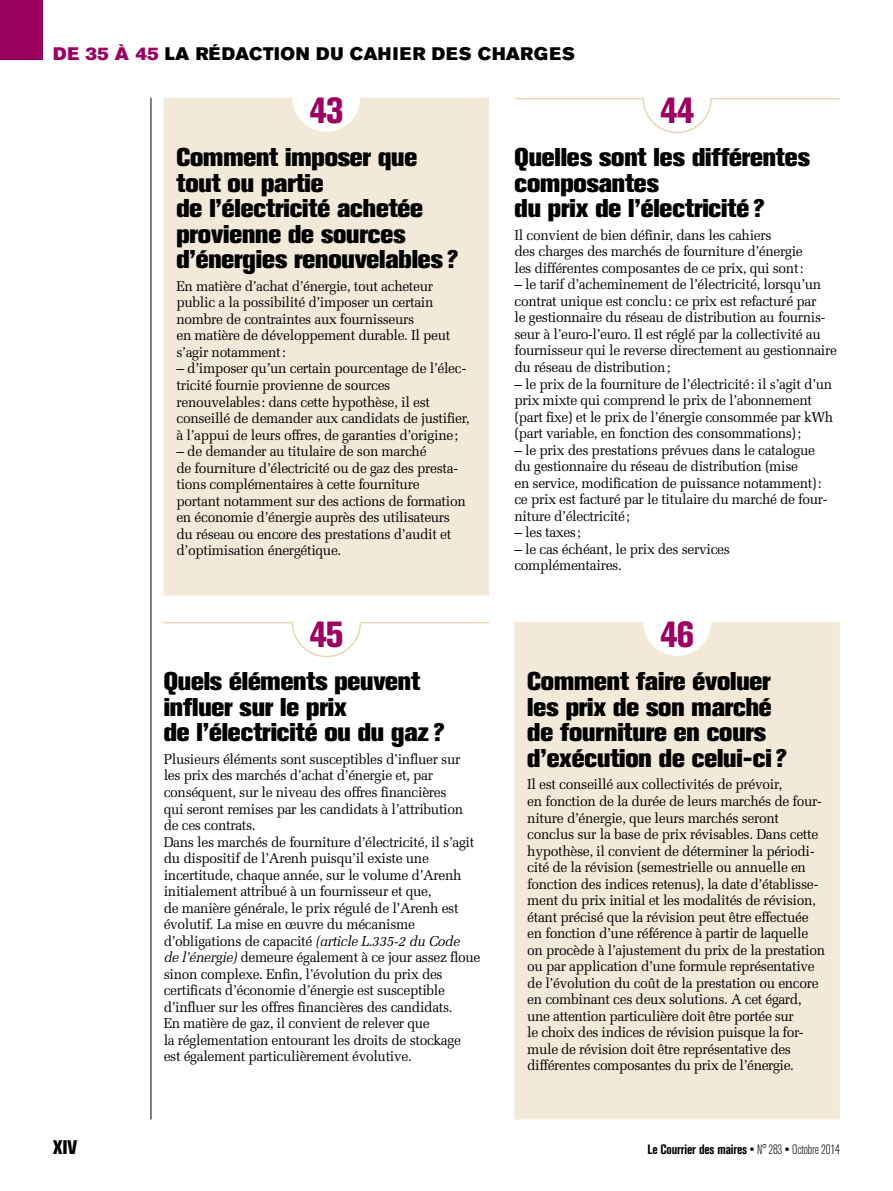
<style>
.page{position:relative;width:893px;height:1191px;background:#fff}
.page>*{position:absolute;margin:0;border:0;box-sizing:border-box;transform-origin:0 0}
.t1{font:800 condensed 36px "Akzidenz Grotesk Std";letter-spacing:-.035em;color:#9a0160}
.t2{font:800 25.5px/25.5px "Akzidenz Grotesk Std";letter-spacing:-.005em;color:#000}
.t3{font:800 condensed 19.5px "Akzidenz Grotesk Std";color:#000}
.t4{font:18px "Akzidenz Grotesk Std Super";letter-spacing:.035em;color:#000}
.t5{font:14.25px/16.5px "Melior LT Std";letter-spacing:-.025em;color:#000}
.t6{font:700 condensed 13.5px "Akzidenz Grotesk Std";letter-spacing:-.015em;color:#000}
.s1{color:#9a0160}
.s2{font-style:italic}
.s3{font-weight:300}
</style>
<div class="page">
<hr style="left:151px;top:98px;width:1px;height:1021px;background:#000">
<div style="left:164px;top:98px;width:325px;height:497px;background:#f2e9d8"></div>
<hr style="left:514px;top:98px;width:130px;height:1px;background:#e6d6b5">
<svg style="left:642px;top:97px;width:71px;height:37px"></svg>
<hr style="left:710px;top:98px;width:130px;height:1px;background:#e6d6b5">
<div style="left:514px;top:622px;width:326px;height:497px;background:#f2e9d8"></div>
<hr style="left:164px;top:622px;width:129px;height:1px;background:#e6d6b5">
<svg style="left:291px;top:622px;width:71px;height:36px"></svg>
<hr style="left:360px;top:622px;width:129px;height:1px;background:#e6d6b5">
<div style="left:0;top:0;width:43px;height:60px;background:#9a0160"></div>
<p class="t4" style="left:53px;top:43px;width:523px"><span class="s1">DE 35 À 45</span> LA RÉDACTION DU CAHIER DES CHARGES</p>
<h1 class="t1" style="left:309px;top:90px;width:36px">43</h1>
<h1 class="t1" style="left:660px;top:90px;width:36px">44</h1>
<h2 class="t2" style="left:176px;top:144px;width:283px">Comment imposer que tout ou partie<br>de l’électricité achetée provienne de sources d’énergies renouvelables?</h2>
<p class="t5" style="left:176px;top:278px;width:276px">En matière d’achat d’énergie, tout acheteur public a la possibilité d’imposer un certain nombre de contraintes aux fournisseurs<br>en matière de développement durable. Il peut s’agir notamment:</p>
<p class="t5" style="left:176px;top:360px;width:295px">– d’imposer qu’un certain pourcentage de l’élec&shy;tricité fournie provienne de sources renouvelables: dans cette hypothèse, il est conseillé de demander aux candidats de justifier, à l’appui de leurs offres, de garanties d’origine;</p>
<p class="t5" style="left:176px;top:443px;width:291px">– de demander au titulaire de son marché<br>de fourniture d’électricité ou de gaz des presta&shy;tions complémentaires à cette fourniture portant notamment sur des actions de formation en économie d’énergie auprès des utilisateurs du réseau ou encore des prestations d’audit et d’optimisation énergétique.</p>
<h1 class="t1" style="left:309px;top:614px;width:36px">45</h1>
<h2 class="t2" style="left:164px;top:668px;width:282px">Quels éléments peuvent influer sur le prix<br>de l’électricité ou du gaz?</h2>
<p class="t5" style="left:164px;top:751px;width:318px">Plusieurs éléments sont susceptibles d’influer sur les prix des marchés d’achat d’énergie et, par conséquent, sur le niveau des offres financières<br>qui seront remises par les candidats à l’attribution de ces contrats.<br>Dans les marchés de fourniture d’électricité, il s’agit du dispositif de l’Arenh puisqu’il existe une incertitude, chaque année, sur le volume d’Arenh initialement attribué à un fournisseur et que,<br>de manière générale, le prix régulé de l’Arenh est évolutif. La mise en œuvre du mécanisme d’obligations de capacité <span class="s2">(article L.335-2 du Code<br>de l’énergie)</span> demeure également à ce jour assez floue sinon complexe. Enfin, l’évolution du prix des certificats d’économie d’énergie est susceptible d’influer sur les offres financières des candidats.<br>En matière de gaz, il convient de relever que<br>la réglementation entourant les droits de stockage est également particulièrement évolutive.</p>
<h2 class="t2" style="left:514px;top:144px;width:297px">Quelles sont les différentes composantes<br>du prix de l’électricité?</h2>
<p class="t5" style="left:514px;top:227px;width:291px">Il convient de bien définir, dans les cahiers<br>des charges des marchés de fourniture d’énergie les différentes composantes de ce prix, qui sont:</p>
<p class="t5" style="left:514px;top:276px;width:324px">– le tarif d’acheminement de l’électricité, lorsqu’un contrat unique est conclu: ce prix est refacturé par<br>le gestionnaire du réseau de distribution au fournis&shy;seur à l’euro-l’euro. Il est réglé par la collectivité au fournisseur qui le reverse directement au gestionnaire du réseau de distribution;</p>
<p class="t5" style="left:514px;top:375px;width:320px">– le prix de la fourniture de l’électricité: il s’agit d’un prix mixte qui comprend le prix de l’abonnement (part fixe) et le prix de l’énergie consommée par kWh (part variable, en fonction des consommations);</p>
<p class="t5" style="left:514px;top:441px;width:314px">– le prix des prestations prévues dans le catalogue du gestionnaire du réseau de distribution (mise<br>en service, modification de puissance notamment): ce prix est facturé par le titulaire du marché de four&shy;niture d’électricité;</p>
<p class="t5" style="left:514px;top:524px;width:68px">– les taxes;</p>
<p class="t5" style="left:514px;top:540px;width:217px">– le cas échéant, le prix des services complémentaires.</p>
<h1 class="t1" style="left:660px;top:614px;width:36px">46</h1>
<h2 class="t2" style="left:527px;top:668px;width:261px">Comment faire évoluer les prix de son marché de fourniture en cours d’exécution de celui-ci?</h2>
<p class="t5" style="left:527px;top:776px;width:299px">Il est conseillé aux collectivités de prévoir,<br>en fonction de la durée de leurs marchés de four&shy;niture d’énergie, que leurs marchés seront conclus sur la base de prix révisables. Dans cette hypothèse, il convient de déterminer la périodi&shy;cité de la révision (semestrielle ou annuelle en fonction des indices retenus), la date d’établisse&shy;ment du prix initial et les modalités de révision, étant précisé que la révision peut être effectuée en fonction d’une référence à partir de laquelle on procède à l’ajustement du prix de la prestation ou par application d’une formule représentative de l’évolution du coût de la prestation ou encore en combinant ces deux solutions. A cet égard, une attention particulière doit être portée sur<br>le choix des indices de révision puisque la for&shy;mule de révision doit être représentative des différentes composantes du prix de l’énergie.</p>
<h3 class="t3" style="left:53px;top:1135px;width:26px">XIV</h3>
<p class="t6" style="left:648px;top:1141px;width:194px">Le Courrier des maires ● <span class="s3">N° 283</span> ● <span class="s3">Octobre 2014</span></p>
</div>
